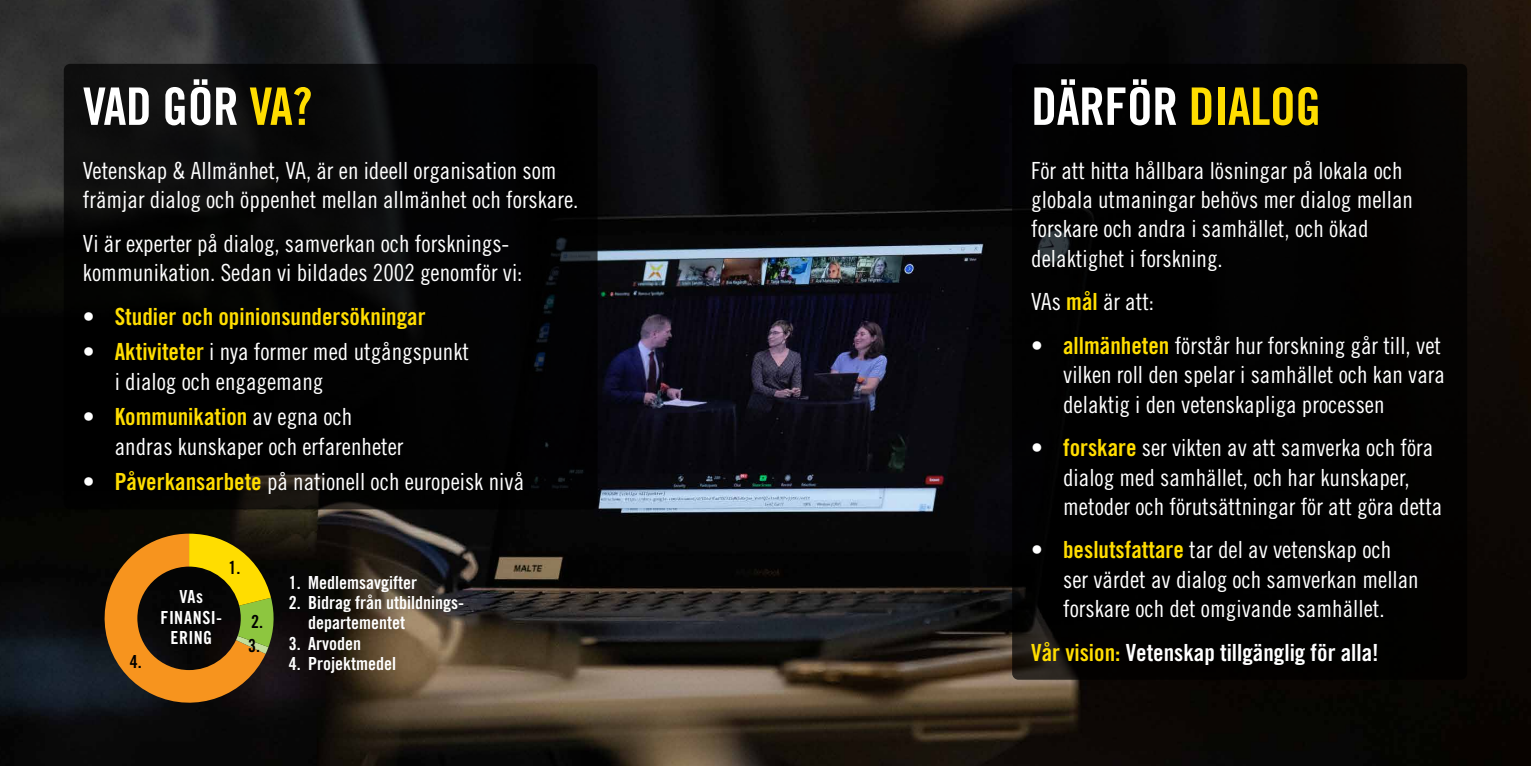
<style>
.page{position:relative;width:1531px;height:766px;background:#fff}
.page>*{position:absolute;margin:0;border:0;box-sizing:border-box;transform-origin:0 0}
.t1{font:51.75px "Trade Gothic LT Std Bd Cn 20";letter-spacing:-.01em;color:#fff}
.t2{font:23.62px/29.2px "Trade Gothic LT Std Cn 18";color:#fff}
.t3{font:23.62px "Trade Gothic LT Std Bd Cn 20";color:#fd0}
.t4{font:23.62px "Trade Gothic LT Std Bd Cn 20";color:#fff}
.t5{font:18px/20.2px "Trade Gothic LT Std Bd Cn 20";color:#fff}
.t6{font:18px/20.2px "Trade Gothic LT Std Bd Cn 20";letter-spacing:.025em;color:#fff;text-align:center}
.t7{font:18px/23.6px "Trade Gothic LT Std Bd Cn 20";color:#000}
.s1{color:#fd0}
.s2{font-family:"Trade Gothic LT Std Cn 18";color:#fff}
.s3{font-family:"Trade Gothic LT Std Bd Cn 20";color:#fd0}
</style>
<div class="page">
<img style="left:0;top:0;width:1531px;height:765px">
<svg style="left:93px;top:533px;width:182px;height:181px;background:#6b4e13"></svg>
<div style="left:64px;top:64px;width:533px;height:445px;background:#000;border-radius:6px"></div>
<div style="left:1012px;top:64px;width:455px;height:615px;background:#000;border-radius:6px"></div>
<h1 class="t1" style="left:83px;top:75px;width:231px">VAD GÖR <span class="s1">VA?</span></h1>
<p class="t2" style="left:83px;top:155px;width:497px">Vetenskap &amp; Allmänhet, VA, är en ideell organisation som främjar dialog och öppenhet mellan allmänhet och forskare.</p>
<p class="t2" style="left:83px;top:228px;width:441px">Vi är experter på dialog, samverkan och forsknings&shy;kommunikation. Sedan vi bildades 2002 genomför vi:</p>
<p class="t3" style="left:83px;top:302px;width:344px"><span class="s2">•</span> Studier och opinionsundersökningar</p>
<p class="t2" style="left:115px;top:337px;width:356px;text-indent:-32px">• <span class="s3">Aktiviteter</span> i nya former med utgångspunkt i dialog och engagemang</p>
<p class="t3" style="left:83px;top:402px;width:271px"><span class="s2">•</span> Kommunikation <span class="s2">av egna och</span></p>
<p class="t2" style="left:115px;top:431px;width:290px">andras kunskaper och erfarenheter</p>
<p class="t2" style="left:83px;top:467px;width:443px">• <span class="s3">Påverkansarbete</span> på nationell och europeisk nivå</p>
<p class="t7" style="left:130px;top:649px;width:13px">4.</p>
<p class="t6" style="left:161px;top:586px;width:63px">VAs<br>FINANSI-<br>ERING</p>
<p class="t7" style="left:229px;top:555px;width:13px">1.</p>
<p class="t7" style="left:248px;top:609px;width:16px">2.<br>3.</p>
<p class="t5" style="left:289px;top:572px;width:130px">1. Medlemsavgifter</p>
<p class="t5" style="left:308px;top:592px;width:157px;text-indent:-19px">2. Bidrag från utbildnings&shy;departementet</p>
<p class="t5" style="left:289px;top:632px;width:74px">3. Arvoden</p>
<p class="t5" style="left:289px;top:653px;width:109px">4. Projektmedel</p>
<h1 class="t1" style="left:1031px;top:75px;width:291px">DÄRFÖR <span class="s1">DIALOG</span></h1>
<p class="t2" style="left:1031px;top:155px;width:383px">För att hitta hållbara lösningar på lokala och globala utmaningar behövs mer dialog mellan forskare och andra i samhället, och ökad delaktighet i forskning.</p>
<p class="t2" style="left:1031px;top:287px;width:124px">VAs <span class="s3">mål</span> är att:</p>
<p class="t2" style="left:1063px;top:330px;width:383px;text-indent:-32px">• <span class="s3">allmänheten</span> förstår hur forskning går till, vet vilken roll den spelar i samhället och kan vara delaktig i den vetenskapliga processen</p>
<p class="t2" style="left:1063px;top:433px;width:381px;text-indent:-32px">• <span class="s3">forskare</span> ser vikten av att samverka och föra dialog med samhället, och har kunskaper, metoder och förutsättningar för att göra detta</p>
<p class="t2" style="left:1063px;top:535px;width:357px;text-indent:-32px">• <span class="s3">beslutsfattare</span> tar del av vetenskap och ser värdet av dialog och samverkan mellan forskare och det omgivande samhället.</p>
<p class="t4" style="left:1031px;top:637px;width:349px"><span class="s1">Vår vision:</span> Vetenskap tillgänglig för alla!</p>
</div>
